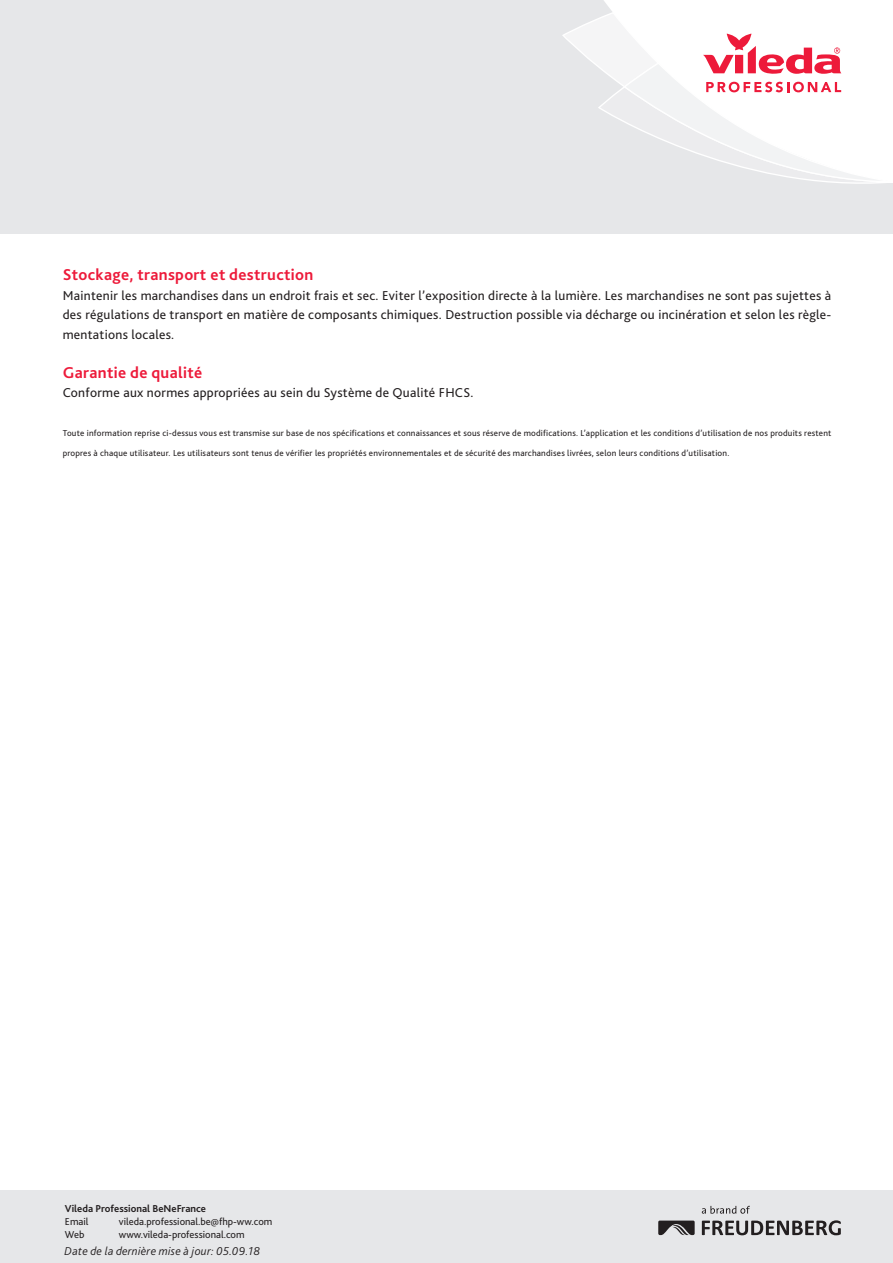
<style>
.page{position:relative;width:893px;height:1263px;background:#fff}
.page>*{position:absolute;margin:0;border:0;box-sizing:border-box;transform-origin:0 0}
.Copy_cross_heading{font:700 16.5px "Bliss 2";letter-spacing:.02em;color:#ed1a3a}
.Copy_text{font:13.5px/19.5px "Bliss 2";letter-spacing:.02em;color:#231f20;text-align:justify}
.Copy_cross_heading-2{font:italic 300 12px "Bliss 2";letter-spacing:.02em;color:#231f20}
.Footer_contact_Viled{font:10.5px "Bliss 2";color:#231f20}
.Footer_contact_Viled-2{font:700 10.5px "Bliss 2";color:#231f20}
.Copy_text-2{font:9px/19.5px "Bliss 2";letter-spacing:.02em;color:#231f20}
</style>
<div class="page">
<div style="left:0;top:0;width:893px;height:234px;background:#e6e7e9"></div>
<div style="left:604px;top:0;width:289px;height:11px;background:#fff"></div>
<svg style="left:562px;top:11px;width:331px;height:173px"></svg>
<div style="left:0;top:1191px;width:893px;height:72px;background:#e6e7e9"></div>
<svg style="left:702px;top:1220px;width:139px;height:15px"></svg>
<svg style="left:658px;top:1220px;width:37px;height:15px"></svg>
<svg style="left:702px;top:1206px;width:48px;height:8px"></svg>
<p class="Copy_cross_heading" style="left:63px;top:264px;width:252px">Stockage, transport et destruction</p>
<p class="Copy_text" style="left:63px;top:285px;width:770px">Maintenir les marchandises dans un endroit frais et sec. Eviter l’exposition directe à la lumière. Les marchandises ne sont pas sujettes à des régulations de transport en matière de composants chimiques. Destruction possible via décharge ou incinération et selon les règle&shy;mentations locales.</p>
<p class="Copy_cross_heading" style="left:63px;top:362px;width:141px">Garantie de qualité</p>
<p class="Copy_text" style="left:63px;top:383px;width:412px">Conforme aux normes appropriées au sein du Système de Qualité FHCS.</p>
<p class="Copy_text-2" style="left:63px;top:423px;width:770px">Toute information reprise ci-dessus vous est transmise sur base de nos spécifications et connaissances et sous réserve de modifications. L’application et les conditions d’utilisation de nos produits restent propres à chaque utilisateur. Les utilisateurs sont tenus de vérifier les propriétés environnementales et de sécurité des marchandises livrées, selon leurs conditions d’utilisation.</p>
<p class="Footer_contact_Viled-2" style="left:65px;top:1202px;width:143px">Vileda Professional BeNeFrance</p>
<p class="Footer_contact_Viled" style="left:65px;top:1215px;width:25px">Email</p>
<p class="Footer_contact_Viled" style="left:119px;top:1215px;width:155px">vileda.professional.be@fhp-ww.com</p>
<p class="Footer_contact_Viled" style="left:65px;top:1228px;width:21px">Web</p>
<p class="Footer_contact_Viled" style="left:119px;top:1228px;width:127px">www.vileda-professional.com</p>
<p class="Copy_cross_heading-2" style="left:65px;top:1244px;width:197px">Date de la dernière mise à jour: 05.09.18</p>
</div>
